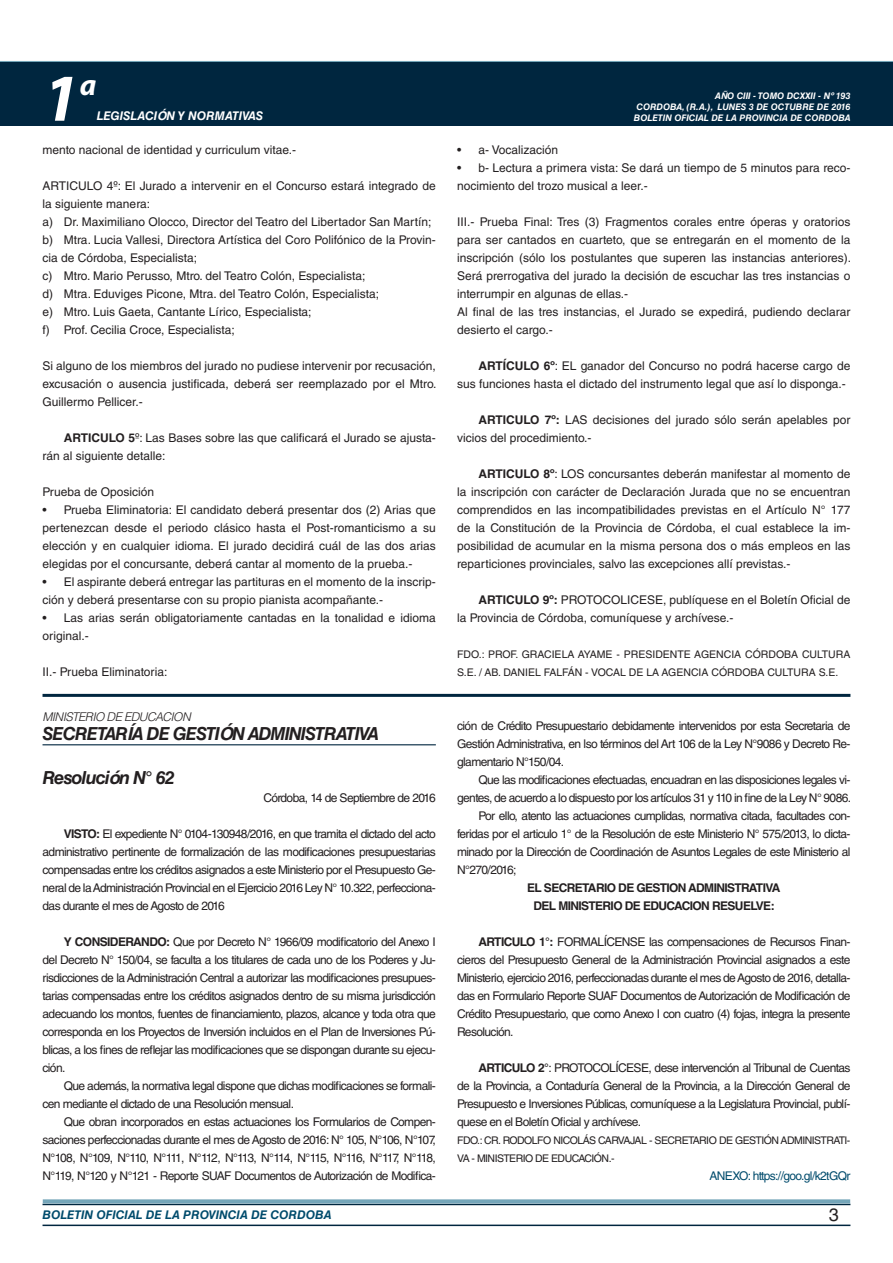
<style>
.page{position:relative;width:893px;height:1263px;background:#fff}
.page>*{position:absolute;margin:0;border:0;box-sizing:border-box;transform-origin:0 0}
.t1{font:italic 700 67.5px "Myriad Pro";color:#fff}
.t2{font:italic 700 30px "Myriad Pro";color:#fff}
.NOMBRE_DE_MINISTERIO{font:italic 700 18px "Helvetica LT Std";letter-spacing:-.05em;color:#231f20}
.DOC__N{font:italic 700 18px "Helvetica LT Std";letter-spacing:-.05em;color:#231f20}
.t3{font:18px "Helvetica LT Std";color:#231f20}
.TEXTO_BASE{font:12px/18px "Helvetica LT Std";color:#231f20;text-align:justify}
.TEXTO_BASE-2{font:12px/18px "Helvetica LT Std";letter-spacing:-.05em;color:#231f20}
.TEXTO_BASE-3{font:700 12px "Helvetica LT Std";letter-spacing:-.05em;color:#231f20}
.t4{font:italic 700 12px "Helvetica LT Std";color:#004b6c}
.ANEXO{font:12px "Helvetica LT Std";letter-spacing:-.05em;color:#004b6c}
.t5{font:italic 700 12px "Helvetica LT Std";color:#fff}
.NOMBRE_DE_MINISTERIO-2{font:italic 300 12px "Helvetica LT Std";letter-spacing:-.05em;color:#231f20}
.FIRMA{font:10.5px/18px "Helvetica LT Std";color:#231f20}
.FIRMA-2{font:10.5px/18px "Helvetica LT Std";letter-spacing:-.05em;color:#231f20}
.t6{font:italic 700 9px/10.8px "Helvetica LT Std";color:#fff;text-align:right}
.s1{font-weight:700}
</style>
<div class="page">
<div style="left:0;top:61px;width:893px;height:6px;background:#73a5b8"></div>
<div style="left:0;top:62px;width:893px;height:64px;background:#00263f"></div>
<hr style="left:43px;top:1224px;width:807px;height:2px;background:#00263f">
<div style="left:42px;top:1198px;width:809px;height:8px;background:#fff;opacity:.75"></div>
<hr style="left:43px;top:744px;width:393px;height:1px;background:#00263f">
<hr style="left:43px;top:694px;width:807px;height:3px;background:#00263f">
<h1 class="t1" style="left:43px;top:54px;width:38px">1</h1>
<h2 class="t2" style="left:80px;top:66px;width:18px">a</h2>
<p class="t5" style="left:97px;top:109px;width:168px">LEGISLACIÓN Y NORMATIVAS</p>
<p class="TEXTO_BASE" style="left:43px;top:141px;width:255px">mento nacional de identidad y curriculum vitae.-</p>
<p class="TEXTO_BASE" style="left:43px;top:177px;width:395px">ARTICULO 4º: El Jurado a intervenir en el Concurso estará integrado de la siguiente manera:</p>
<p class="TEXTO_BASE" style="left:43px;top:213px;width:390px">a) Dr. Maximiliano Olocco, Director del Teatro del Libertador San Martín;</p>
<p class="TEXTO_BASE" style="left:43px;top:231px;width:395px">b) Mtra. Lucia Vallesi, Directora Artística del Coro Polifónico de la Provin&shy;cia de Córdoba, Especialista;</p>
<p class="TEXTO_BASE" style="left:43px;top:267px;width:324px">c) Mtro. Mario Perusso, Mtro. del Teatro Colón, Especialista;</p>
<p class="TEXTO_BASE" style="left:43px;top:285px;width:338px">d) Mtra. Eduviges Picone, Mtra. del Teatro Colón, Especialista;</p>
<p class="TEXTO_BASE" style="left:43px;top:303px;width:271px">e) Mtro. Luis Gaeta, Cantante Lírico, Especialista;</p>
<p class="TEXTO_BASE" style="left:43px;top:321px;width:194px">f) Prof. Cecilia Croce, Especialista;</p>
<p class="TEXTO_BASE" style="left:43px;top:357px;width:396px">Si alguno de los miembros del jurado no pudiese intervenir por recusación, excusación o ausencia justificada, deberá ser reemplazado por el Mtro.<br>Guillermo Pellicer.-</p>
<p class="TEXTO_BASE" style="left:43px;top:429px;width:395px;text-indent:21px"><span class="s1">ARTICULO 5</span>º: Las Bases sobre las que calificará el Jurado se ajusta&shy;rán al siguiente detalle:</p>
<p class="TEXTO_BASE" style="left:43px;top:483px;width:113px">Prueba de Oposición</p>
<p class="TEXTO_BASE" style="left:43px;top:501px;width:395px">• Prueba Eliminatoria: El candidato deberá presentar dos (2) Arias que pertenezcan desde el periodo clásico hasta el Post-romanticismo a su elección y en cualquier idioma. El jurado decidirá cuál de las dos arias elegidas por el concursante, deberá cantar al momento de la prueba.-</p>
<p class="TEXTO_BASE" style="left:43px;top:573px;width:395px">• El aspirante deberá entregar las partituras en el momento de la inscrip&shy;ción y deberá presentarse con su propio pianista acompañante.-</p>
<p class="TEXTO_BASE" style="left:43px;top:609px;width:395px">• Las arias serán obligatoriamente cantadas en la tonalidad e idioma original.-</p>
<p class="TEXTO_BASE" style="left:43px;top:663px;width:126px">II.- Prueba Eliminatoria:</p>
<p class="NOMBRE_DE_MINISTERIO-2" style="left:43px;top:709px;width:150px">MINISTERIO DE EDUCACION</p>
<p class="NOMBRE_DE_MINISTERIO" style="left:43px;top:723px;width:338px">SECRETARÍA DE GESTIÓN ADMINISTRATIVA</p>
<p class="DOC__N" style="left:43px;top:766px;width:134px">Resolución N° 62</p>
<p class="TEXTO_BASE-2" style="left:263px;top:789px;width:174px">Córdoba, 14 de Septiembre de 2016</p>
<p class="TEXTO_BASE" style="left:43px;top:825px;width:395px;text-indent:21px"><span class="s1">VISTO:</span> El expediente N° 0104-130948/2016, en que tramita el dictado del acto administrativo pertinente de formalización de las modificaciones presupuestarias compensadas entre los créditos asignados a este Ministerio por el Presupuesto Ge&shy;neral de la Administración Provincial en el Ejercicio 2016 Ley N° 10.322, perfecciona&shy;das durante el mes de Agosto de 2016</p>
<p class="TEXTO_BASE" style="left:43px;top:933px;width:395px;text-indent:21px"><span class="s1">Y CONSIDERANDO:</span> Que por Decreto N° 1966/09 modificatorio del Anexo I del Decreto N° 150/04, se faculta a los titulares de cada uno de los Poderes y Ju&shy;risdicciones de la Administración Central a autorizar las modificaciones presupues&shy;tarias compensadas entre los créditos asignados dentro de su misma jurisdicción adecuando los montos, fuentes de financiamiento, plazos, alcance y toda otra que corresponda en los Proyectos de Inversión incluidos en el Plan de Inversiones Pú&shy;blicas, a los fines de reflejar las modificaciones que se dispongan durante su ejecu&shy;ción.</p>
<p class="TEXTO_BASE-2" style="left:43px;top:1077px;width:395px;text-indent:21px">Que además, la normativa legal dispone que dichas modificaciones se formali&shy;cen mediante el dictado de una Resolución mensual.</p>
<p class="TEXTO_BASE" style="left:43px;top:1113px;width:395px;text-indent:21px">Que obran incorporados en estas actuaciones los Formularios de Compen&shy;saciones perfeccionadas durante el mes de Agosto de 2016: N° 105, N°106, N°107, N°108, N°109, N°110, N°111, N°112, N°113, N°114, N°115, N°116, N°117, N°118, N°119, N°120 y N°121 - Reporte SUAF Documentos de Autorización de Modifica-</p>
<p class="t6" style="left:634px;top:91px;width:218px">AÑO CIII - TOMO DCXXII - Nº 193<br>CORDOBA, (R.A.), LUNES 3 DE OCTUBRE DE 2016<br>BOLETIN OFICIAL DE LA PROVINCIA DE CORDOBA</p>
<p class="TEXTO_BASE" style="left:457px;top:141px;width:103px">• a- Vocalización</p>
<p class="TEXTO_BASE" style="left:457px;top:159px;width:395px">• b- Lectura a primera vista: Se dará un tiempo de 5 minutos para reco&shy;nocimiento del trozo musical a leer.-</p>
<p class="TEXTO_BASE" style="left:457px;top:213px;width:396px">III.- Prueba Final: Tres (3) Fragmentos corales entre óperas y oratorios para ser cantados en cuarteto, que se entregarán en el momento de la inscripción (sólo los postulantes que superen las instancias anteriores).<br>Será prerrogativa del jurado la decisión de escuchar las tres instancias o interrumpir en algunas de ellas.-</p>
<p class="TEXTO_BASE" style="left:457px;top:303px;width:395px">Al final de las tres instancias, el Jurado se expedirá, pudiendo declarar desierto el cargo.-</p>
<p class="TEXTO_BASE" style="left:457px;top:357px;width:395px;text-indent:21px"><span class="s1">ARTÍCULO 6º</span>: EL ganador del Concurso no podrá hacerse cargo de sus funciones hasta el dictado del instrumento legal que así lo disponga.-</p>
<p class="TEXTO_BASE" style="left:457px;top:411px;width:395px;text-indent:21px"><span class="s1">ARTICULO 7º:</span> LAS decisiones del jurado sólo serán apelables por vicios del procedimiento.-</p>
<p class="TEXTO_BASE" style="left:457px;top:465px;width:395px;text-indent:21px"><span class="s1">ARTICULO 8º</span>: LOS concursantes deberán manifestar al momento de la inscripción con carácter de Declaración Jurada que no se encuentran comprendidos en las incompatibilidades previstas en el Artículo N° 177 de la Constitución de la Provincia de Córdoba, el cual establece la im&shy;posibilidad de acumular en la misma persona dos o más empleos en las reparticiones provinciales, salvo las excepciones allí previstas.-</p>
<p class="TEXTO_BASE" style="left:457px;top:591px;width:395px;text-indent:21px"><span class="s1">ARTICULO 9º:</span> PROTOCOLICESE, publíquese en el Boletín Oficial de la Provincia de Córdoba, comuníquese y archívese.-</p>
<p class="FIRMA" style="left:457px;top:645px;width:395px">FDO.: PROF. GRACIELA AYAME - PRESIDENTE AGENCIA CÓRDOBA CULTURA<br>S.E. / AB. DANIEL FALFÁN - VOCAL DE LA AGENCIA CÓRDOBA CULTURA S.E.</p>
<p class="TEXTO_BASE" style="left:457px;top:717px;width:395px">ción de Crédito Presupuestario debidamente intervenidos por esta Secretaria de Gestión Administrativa, en lso términos del Art 106 de la Ley N°9086 y Decreto Re&shy;glamentario N°150/04.</p>
<p class="TEXTO_BASE-2" style="left:457px;top:771px;width:396px;text-align:right">Que las modificaciones efectuadas, encuadran en las disposiciones legales vi&shy;gentes, de acuerdo a lo dispuesto por los artículos 31 y 110 in fine de la Ley N° 9086.</p>
<p class="TEXTO_BASE" style="left:457px;top:807px;width:395px;text-indent:21px">Por ello, atento las actuaciones cumplidas, normativa citada, facultades con&shy;feridas por el articulo 1° de la Resolución de este Ministerio N° 575/2013, lo dicta&shy;minado por la Dirección de Coordinación de Asuntos Legales de este Ministerio al N°270/2016;</p>
<p class="TEXTO_BASE-3" style="left:527px;top:880px;width:255px">EL SECRETARIO DE GESTION ADMINISTRATIVA</p>
<p class="TEXTO_BASE-3" style="left:533px;top:898px;width:243px">DEL MINISTERIO DE EDUCACION RESUELVE:</p>
<p class="TEXTO_BASE" style="left:457px;top:933px;width:395px;text-indent:21px"><span class="s1">ARTICULO 1°:</span> FORMALÍCENSE las compensaciones de Recursos Finan&shy;cieros del Presupuesto General de la Administración Provincial asignados a este Ministerio, ejercicio 2016, perfeccionadas durante el mes de Agosto de 2016, detalla&shy;das en Formulario Reporte SUAF Documentos de Autorización de Modificación de Crédito Presupuestario, que como Anexo I con cuatro (4) fojas, integra la presente Resolución.</p>
<p class="TEXTO_BASE" style="left:457px;top:1059px;width:395px;text-indent:21px"><span class="s1">ARTICULO 2°</span>: PROTOCOLÍCESE, dese intervención al Tribunal de Cuentas de la Provincia, a Contaduría General de la Provincia, a la Dirección General de Presupuesto e Inversiones Públicas, comuníquese a la Legislatura Provincial, publí&shy;quese en el Boletín Oficial y archívese.</p>
<p class="FIRMA-2" style="left:457px;top:1131px;width:395px">FDO.: CR. RODOLFO NICOLÁS CARVAJAL - SECRETARIO DE GESTIÓN ADMINISTRATI-<br>VA - MINISTERIO DE EDUCACIÓN.-</p>
<p class="ANEXO" style="left:709px;top:1169px;width:142px">ANEXO: https://goo.gl/k2tGQr</p>
<p class="t4" style="left:43px;top:1208px;width:290px">BOLETIN OFICIAL DE LA PROVINCIA DE CORDOBA</p>
<h3 class="t3" style="left:829px;top:1204px;width:12px">3</h3>
</div>
